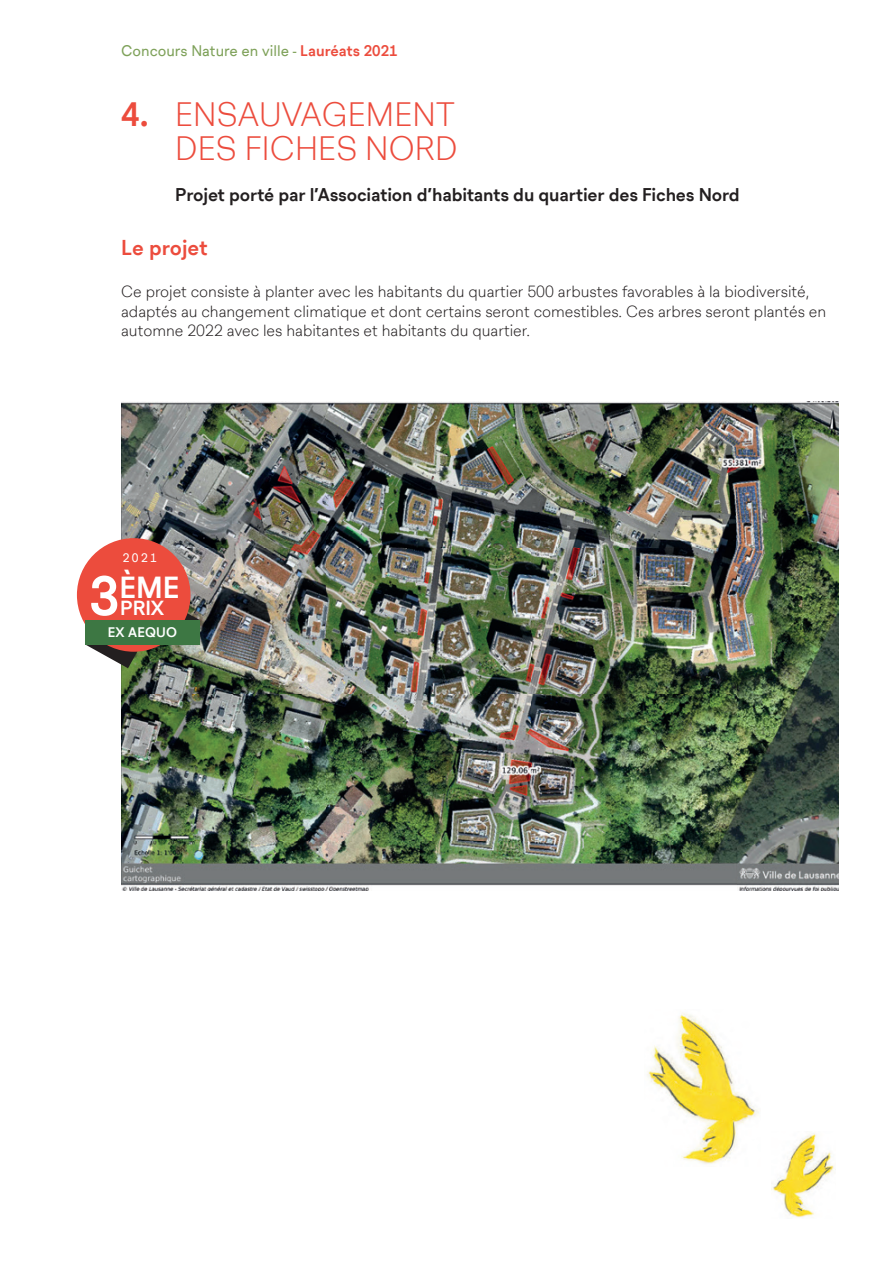
<style>
.page{position:relative;width:893px;height:1263px;background:#fff}
.page>*{position:absolute;margin:0;border:0;box-sizing:border-box;transform-origin:0 0}
.t1{font:300 33px/34.5px "Lausanne";letter-spacing:.005em;color:#ec4c3d;text-align:right}
.t2{font:700 29.7px "Lausanne";color:#fff}
.t3{font:700 21px "Lausanne";color:#ec4c3d}
.t4{font:700 19.95px "Lausanne";color:#fff}
.t5{font:700 18px "Lausanne";letter-spacing:-.01em;color:#231f20}
.t6{font:300 15.75px/19.5px "Lausanne";color:#231f20}
.t7{font:15px "Lausanne";color:#7ea159}
.t8{font:700 13.5px "Lausanne";letter-spacing:.015em;color:#fff}
.t9{font:12px "Lausanne";color:#fff}
.s1{font-weight:700;color:#ec4c3d}
.s2{font-weight:700}
.s3{font-size:54.45px}
</style>
<div class="page">
<img style="left:121px;top:402px;width:718px;height:488px">
<svg style="left:85px;top:644px;width:55px;height:24px"></svg>
<svg style="left:185px;top:608px;width:15px;height:12px"></svg>
<div style="left:77px;top:538px;width:113px;height:114px;background:#ec4c3d;border-radius:50%"></div>
<div style="left:85px;top:620px;width:115px;height:24px;background:#3d7743"></div>
<svg style="left:771px;top:1132px;width:65px;height:86px"></svg>
<img style="left:647px;top:1012px;width:112px;height:152px">
<p class="t7" style="left:121px;top:40px;width:278px">Concours Nature en ville - <span class="s1">Lauréats 2021</span></p>
<h1 class="t1" style="left:121px;top:99px;width:338px"><span class="s2">4.</span> ENSAUVAGEMENT<br>DES FICHES NORD</h1>
<p class="t5" style="left:175px;top:181px;width:566px">Projet porté par l’Association d’habitants du quartier des Fiches Nord</p>
<h3 class="t3" style="left:121px;top:232px;width:88px">Le projet</h3>
<p class="t6" style="left:121px;top:282px;width:706px">Ce projet consiste à planter avec les habitants du quartier 500 arbustes favorables à la biodiversité, adaptés au changement climatique et dont certains seront comestibles. Ces arbres seront plantés en automne 2022 avec les habitantes et habitants du quartier.</p>
<p class="t9" style="left:123px;top:549px;width:36px">2021</p>
<h2 class="t2" style="left:89px;top:566px;width:92px"><span class="s3">3</span>ÈME</h2>
<p class="t4" style="left:120px;top:594px;width:45px">PRIX</p>
<p class="t8" style="left:108px;top:622px;width:71px">EX AEQUO</p>
</div>
